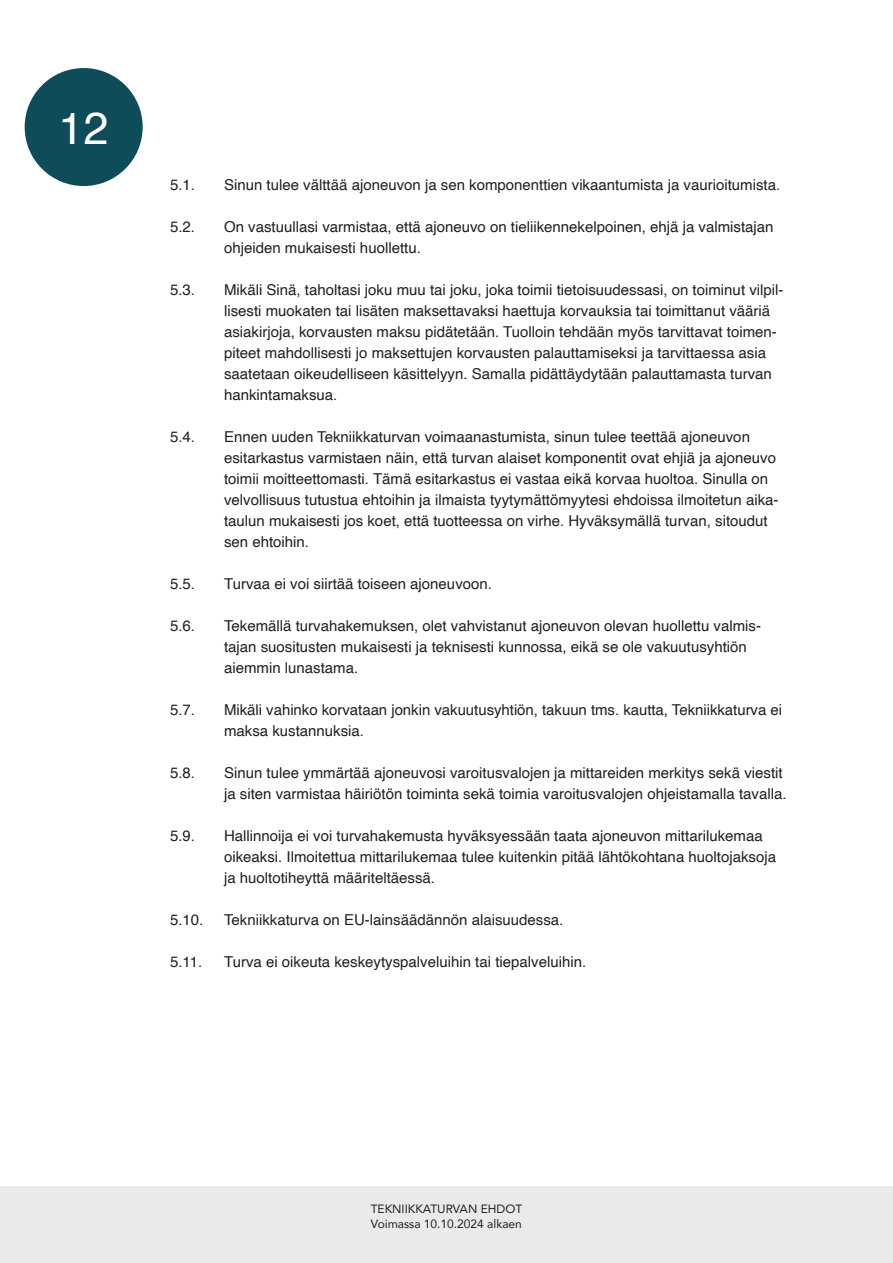
<style>
.page{position:relative;width:893px;height:1263px;background:#fff}
.page>*{position:absolute;margin:0;border:0;box-sizing:border-box;transform-origin:0 0}
.t1{font:45px "Helvetica";color:#fff}
.t2{font:15px/21px "Helvetica";color:#231f20}
.t3{font:12px/14.4px "Avenir";color:#231f20}
</style>
<div class="page">
<div style="left:25px;top:68px;width:118px;height:118px;background:#0f4c5a;border-radius:50%"></div>
<div style="left:0;top:1186px;width:893px;height:77px;background:#e9eaeb"></div>
<h1 class="t1" style="left:59px;top:93px;width:52px">12</h1>
<p class="t2" style="left:170px;top:175px;width:27px">5.1.</p>
<p class="t2" style="left:224px;top:175px;width:558px">Sinun tulee välttää ajoneuvon ja sen komponenttien vikaantumista ja vaurioitumista.</p>
<p class="t2" style="left:170px;top:217px;width:27px">5.2.</p>
<p class="t2" style="left:224px;top:217px;width:551px">On vastuullasi varmistaa, että ajoneuvo on tieliikennekelpoinen, ehjä ja valmistajan ohjeiden mukaisesti huollettu.</p>
<p class="t2" style="left:170px;top:280px;width:27px">5.3.</p>
<p class="t2" style="left:224px;top:280px;width:561px">Mikäli Sinä, taholtasi joku muu tai joku, joka toimii tietoisuudessasi, on toiminut vilpil&shy;lisesti muokaten tai lisäten maksettavaksi haettuja korvauksia tai toimittanut vääriä asiakirjoja, korvausten maksu pidätetään. Tuolloin tehdään myös tarvittavat toimen&shy;piteet mahdollisesti jo maksettujen korvausten palauttamiseksi ja tarvittaessa asia saatetaan oikeudelliseen käsittelyyn. Samalla pidättäydytään palauttamasta turvan hankintamaksua.</p>
<p class="t2" style="left:170px;top:427px;width:27px">5.4.</p>
<p class="t2" style="left:224px;top:427px;width:556px">Ennen uuden Tekniikkaturvan voimaanastumista, sinun tulee teettää ajoneuvon esitarkastus varmistaen näin, että turvan alaiset komponentit ovat ehjiä ja ajoneuvo toimii moitteettomasti. Tämä esitarkastus ei vastaa eikä korvaa huoltoa. Sinulla on velvollisuus tutustua ehtoihin ja ilmaista tyytymättömyytesi ehdoissa ilmoitetun aika&shy;taulun mukaisesti jos koet, että tuotteessa on virhe. Hyväksymällä turvan, sitoudut sen ehtoihin.</p>
<p class="t2" style="left:170px;top:574px;width:27px">5.5.</p>
<p class="t2" style="left:224px;top:574px;width:269px">Turvaa ei voi siirtää toiseen ajoneuvoon.</p>
<p class="t2" style="left:170px;top:616px;width:27px">5.6.</p>
<p class="t2" style="left:224px;top:616px;width:538px">Tekemällä turvahakemuksen, olet vahvistanut ajoneuvon olevan huollettu valmis&shy;tajan suositusten mukaisesti ja teknisesti kunnossa, eikä se ole vakuutusyhtiön aiemmin lunastama.</p>
<p class="t2" style="left:170px;top:700px;width:27px">5.7.</p>
<p class="t2" style="left:224px;top:700px;width:559px">Mikäli vahinko korvataan jonkin vakuutusyhtiön, takuun tms. kautta, Tekniikkaturva ei maksa kustannuksia.</p>
<p class="t2" style="left:170px;top:763px;width:27px">5.8.</p>
<p class="t2" style="left:224px;top:763px;width:564px">Sinun tulee ymmärtää ajoneuvosi varoitusvalojen ja mittareiden merkitys sekä viestit ja siten varmistaa häiriötön toiminta sekä toimia varoitusvalojen ohjeistamalla tavalla.</p>
<p class="t2" style="left:170px;top:826px;width:27px">5.9.</p>
<p class="t2" style="left:224px;top:826px;width:553px">Hallinnoija ei voi turvahakemusta hyväksyessään taata ajoneuvon mittarilukemaa oikeaksi. Ilmoitettua mittarilukemaa tulee kuitenkin pitää lähtökohtana huoltojaksoja ja huoltotiheyttä määriteltäessä.</p>
<p class="t2" style="left:170px;top:910px;width:35px">5.10.</p>
<p class="t2" style="left:224px;top:910px;width:341px">Tekniikkaturva on EU-lainsäädännön alaisuudessa.</p>
<p class="t2" style="left:170px;top:952px;width:34px">5.11.</p>
<p class="t2" style="left:224px;top:952px;width:364px">Turva ei oikeuta keskeytyspalveluihin tai tiepalveluihin.</p>
<p class="t3" style="left:371px;top:1201px;width:153px">TEKNIIKKATURVAN EHDOT<br>Voimassa 10.10.2024 alkaen</p>
</div>
